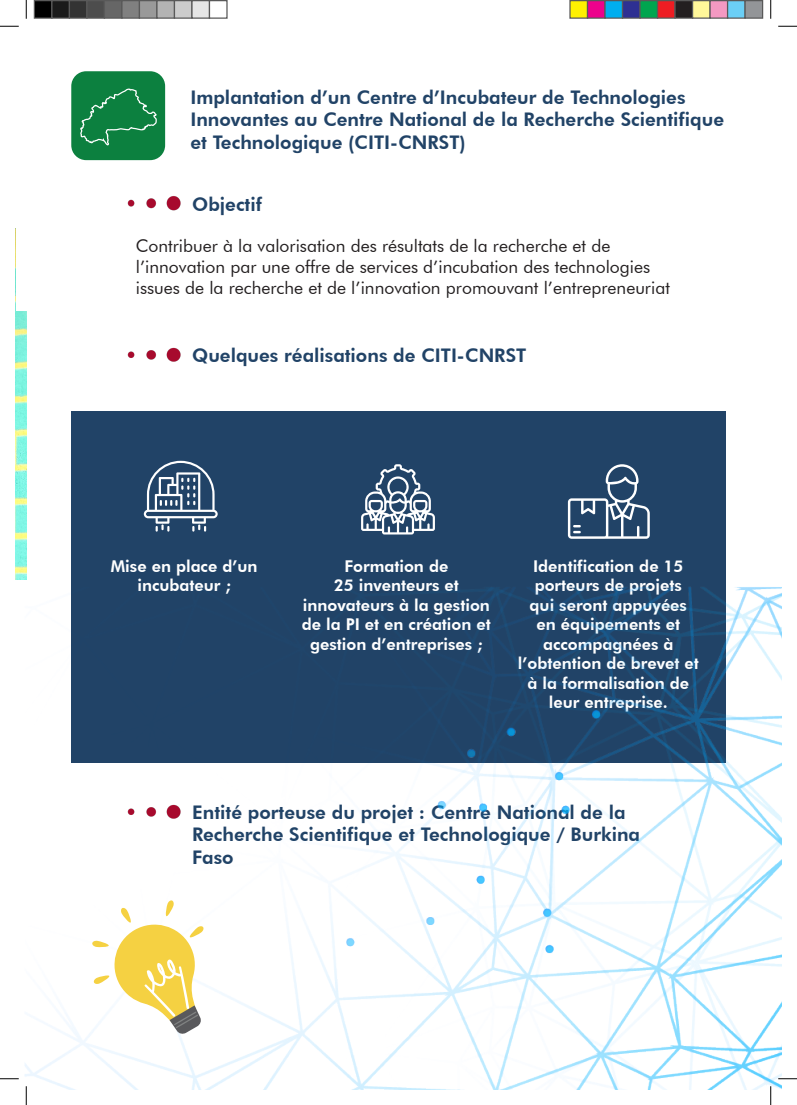
<style>
.page{position:relative;width:797px;height:1105px;background:#fff}
.page>*{position:absolute;margin:0;border:0;box-sizing:border-box;transform-origin:0 0}
.t1{font:800 18.75px/22.5px "Futura BT";color:#214367}
.t2{font:17.5px/21px "Futura BT";color:#231f20}
.t3{font:800 16.25px/19.5px "Futura BT";color:#fff;text-align:center}
</style>
<div class="page">
<div style="left:71px;top:412px;width:654px;height:174px;background:#214367"></div>
<div style="left:71px;top:71px;width:94px;height:89px;background:#0c803f;border-radius:15px"></div>
<img style="left:16px;top:311px;width:10px;height:268px">
<img style="left:127px;top:196px;width:54px;height:15px">
<img style="left:127px;top:347px;width:54px;height:15px">
<svg style="left:80px;top:88px;width:77px;height:58px"></svg>
<svg style="left:144px;top:461px;width:74px;height:71px;background:#57718c"></svg>
<svg style="left:361px;top:464px;width:74px;height:70px"></svg>
<svg style="left:568px;top:464px;width:81px;height:75px;background:#4f6a86"></svg>
<img style="left:24px;top:586px;width:757px;height:503px">
<svg style="left:92px;top:900px;width:112px;height:134px"></svg>
<svg style="left:0;top:25px;width:19px;height:2px"></svg>
<svg style="left:778px;top:25px;width:19px;height:2px"></svg>
<svg style="left:0;top:1078px;width:19px;height:1px"></svg>
<svg style="left:778px;top:1078px;width:19px;height:1px"></svg>
<svg style="left:25px;top:0;width:2px;height:19px"></svg>
<svg style="left:25px;top:1086px;width:2px;height:19px"></svg>
<svg style="left:770px;top:0;width:1px;height:19px"></svg>
<svg style="left:770px;top:1086px;width:1px;height:19px"></svg>
<div style="left:34px;top:1px;width:18px;height:17px;background:#000"></div>
<div style="left:34px;top:0;width:18px;height:19px;border:1px solid #595959"></div>
<div style="left:52px;top:1px;width:17px;height:17px;background:#1a1a1a"></div>
<div style="left:51px;top:0;width:19px;height:19px;border:1px solid #595959"></div>
<div style="left:69px;top:1px;width:18px;height:17px;background:#333"></div>
<div style="left:69px;top:0;width:19px;height:19px;border:1px solid #595959"></div>
<div style="left:87px;top:1px;width:17px;height:17px;background:#4d4d4d"></div>
<div style="left:86px;top:0;width:19px;height:19px;border:1px solid #595959"></div>
<div style="left:104px;top:1px;width:18px;height:17px;background:#666"></div>
<div style="left:104px;top:0;width:18px;height:19px;border:1px solid #595959"></div>
<div style="left:122px;top:1px;width:17px;height:17px;background:#808080"></div>
<div style="left:121px;top:0;width:19px;height:19px;border:1px solid #595959"></div>
<div style="left:139px;top:1px;width:18px;height:17px;background:#999"></div>
<div style="left:139px;top:0;width:19px;height:19px;border:1px solid #595959"></div>
<div style="left:157px;top:1px;width:17px;height:17px;background:#b3b3b3"></div>
<div style="left:156px;top:0;width:19px;height:19px;border:1px solid #595959"></div>
<div style="left:174px;top:1px;width:18px;height:17px;background:#ccc"></div>
<div style="left:174px;top:0;width:18px;height:19px;border:1px solid #595959"></div>
<div style="left:192px;top:1px;width:17px;height:17px;background:#e6e6e6"></div>
<div style="left:191px;top:0;width:19px;height:19px;border:1px solid #595959"></div>
<div style="left:209px;top:0;width:19px;height:19px;border:1px solid #595959"></div>
<div style="left:570px;top:1px;width:17px;height:17px;background:#fff101"></div>
<div style="left:569px;top:0;width:19px;height:19px;border:1px solid #595959"></div>
<div style="left:587px;top:1px;width:18px;height:17px;background:#ed028c"></div>
<div style="left:587px;top:0;width:18px;height:19px;border:1px solid #595959"></div>
<div style="left:605px;top:1px;width:17px;height:17px;background:#00aeef"></div>
<div style="left:604px;top:0;width:19px;height:19px;border:1px solid #595959"></div>
<div style="left:622px;top:1px;width:18px;height:17px;background:#2e3092"></div>
<div style="left:622px;top:0;width:18px;height:19px;border:1px solid #595959"></div>
<div style="left:640px;top:1px;width:17px;height:17px;background:#00a54f"></div>
<div style="left:639px;top:0;width:19px;height:19px;border:1px solid #595959"></div>
<div style="left:657px;top:1px;width:18px;height:17px;background:#ee1d23"></div>
<div style="left:657px;top:0;width:18px;height:19px;border:1px solid #595959"></div>
<div style="left:675px;top:1px;width:17px;height:17px;background:#231f20"></div>
<div style="left:674px;top:0;width:19px;height:19px;border:1px solid #595959"></div>
<div style="left:692px;top:1px;width:18px;height:17px;background:#fff79a"></div>
<div style="left:692px;top:0;width:18px;height:19px;border:1px solid #595959"></div>
<div style="left:710px;top:1px;width:17px;height:17px;background:#f499c2"></div>
<div style="left:709px;top:0;width:19px;height:19px;border:1px solid #595959"></div>
<div style="left:727px;top:1px;width:18px;height:17px;background:#6bcff6"></div>
<div style="left:727px;top:0;width:18px;height:19px;border:1px solid #595959"></div>
<div style="left:745px;top:1px;width:17px;height:17px;background:#939598"></div>
<div style="left:744px;top:0;width:19px;height:19px;border:1px solid #595959"></div>
<p class="t1" style="left:190px;top:86px;width:535px">Implantation d’un Centre d’Incubateur de Technologies<br>Innovantes au Centre National de la Recherche Scientifique et Technologique (CITI-CNRST)</p>
<p class="t1" style="left:192px;top:193px;width:71px">Objectif</p>
<p class="t2" style="left:136px;top:235px;width:535px">Contribuer à la valorisation des résultats de la recherche et de l’innovation par une offre de services d’incubation des technologies issues de la recherche et de l’innovation promouvant l’entrepreneuriat</p>
<p class="t1" style="left:192px;top:344px;width:335px">Quelques réalisations de CITI-CNRST</p>
<p class="t3" style="left:111px;top:556px;width:148px">Mise en place d’un incubateur ;</p>
<p class="t3" style="left:302px;top:556px;width:190px">Formation de<br>25 inventeurs et innovateurs à la gestion de la PI et en création et gestion d’entreprises ;</p>
<p class="t3" style="left:518px;top:556px;width:182px">Identification de 15 porteurs de projets<br>qui seront appuyées en équipements et accompagnées à l’obtention de brevet et à la formalisation de leur entreprise.</p>
<p class="t1" style="left:192px;top:801px;width:449px">Entité porteuse du projet : Centre National de la<br>Recherche Scientifique et Technologique / Burkina<br>Faso</p>
</div>
